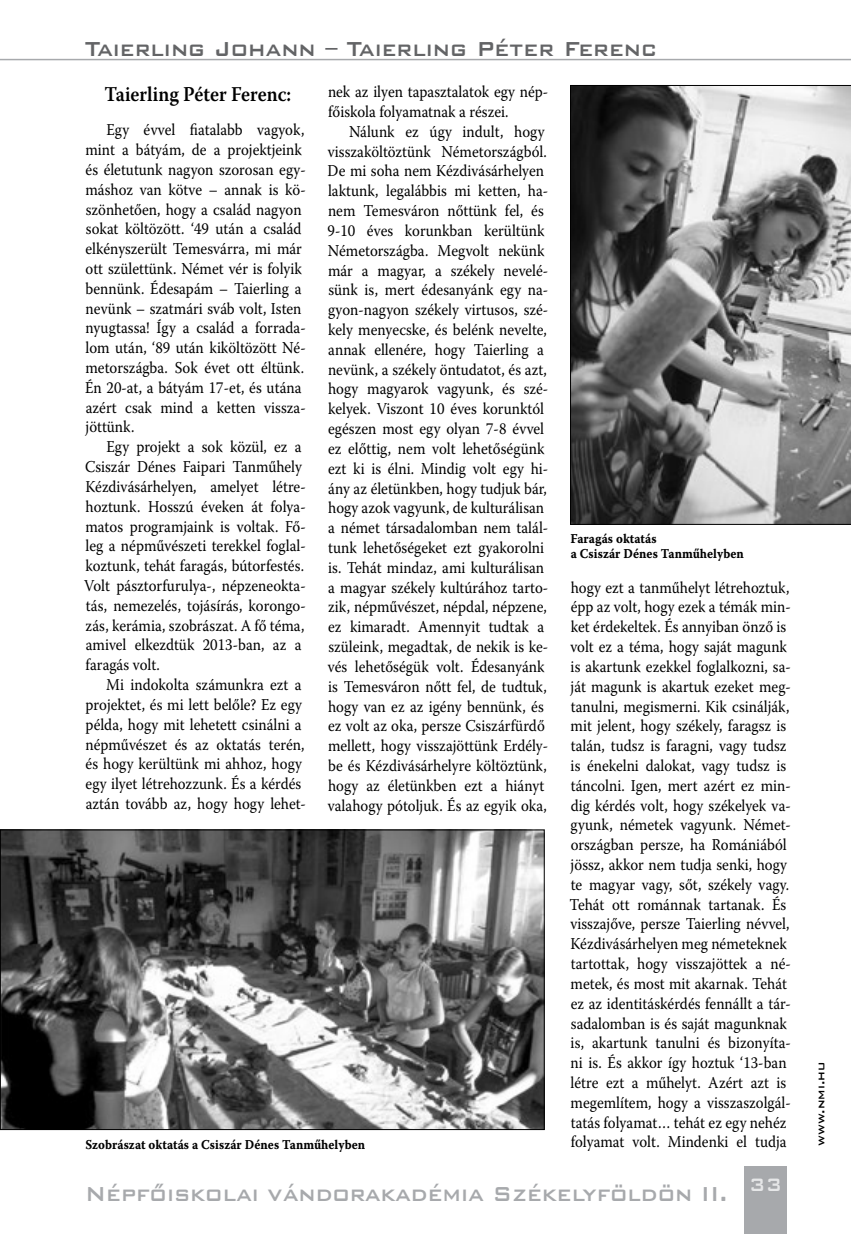
<style>
.page{position:relative;width:851px;height:1234px;background:#fff}
.page>*{position:absolute;margin:0;border:0;box-sizing:border-box;transform-origin:0 0}
.t1{font:27px "Bank Gothic Md PFL Normal";color:#a7a9ac;scale:.9 1}
.t2{font:27px "Bank Gothic Md PFL Normal";color:#636466;scale:.9 1}
.t3{font:24px "Bank Gothic Md PFL Normal";color:#e6e7e8;scale:.9 1}
.t4{font:600 21px "Warnock Pro";color:#000;scale:.9 1}
.t5{font:16.5px/19.8px "Warnock Pro";color:#000;scale:.9 1}
.t6{font:13.5px/15px "Warnock Pro Bold Capt";color:#000;scale:.9 1}
.t7{font:13.5px "Bank Gothic Md PFL Normal";color:#000}
</style>
<div class="page">
<div style="left:744px;top:1165px;width:43px;height:68px;background:#a7a9ac"></div>
<hr style="left:0;top:59px;width:850px;height:1px;background:#a7a9ac">
<svg style="left:570px;top:85px;width:280px;height:439px;background:#7d7d7d"></svg>
<img style="left:2px;top:831px;width:540px;height:296px">
<div style="left:0;top:829px;width:544px;height:300px;border:1px solid #000"></div>
<h1 class="t2" style="left:85px;top:34px;width:636px">Taierling Johann – Taierling Péter Ferenc</h1>
<p class="t4" style="left:105px;top:81px;width:209px">Taierling Péter Ferenc:</p>
<p class="t5" style="left:85px;top:120px;width:246px;text-indent:21px">Egy évvel fiatalabb vagyok, mint a bátyám, de a projektjeink és életutunk nagyon szorosan egy&shy;máshoz van kötve – annak is kö&shy;szönhetően, hogy a család nagyon sokat költözött. ‘49 után a család elkényszerült Temesvárra, mi már ott születtünk. Német vér is folyik bennünk. Édesapám – Taierling a nevünk – szatmári sváb volt, Isten nyugtassa! Így a család a forrada&shy;lom után, ‘89 után kiköltözött Né&shy;metországba. Sok évet ott éltünk.<br>Én 20-at, a bátyám 17-et, és utána azért csak mind a ketten vissza&shy;jöttünk.</p>
<p class="t5" style="left:84px;top:436px;width:248px;text-indent:22px">Egy projekt a sok közül, ez a Csiszár Dénes Faipari Tanműhely Kézdivásárhelyen, amelyet létre&shy;hoztunk. Hosszú éveken át folya&shy;matos programjaink is voltak. Fő&shy;leg a népművészeti terekkel foglal&shy;koztunk, tehát faragás, bútorfestés.<br>Volt pásztorfurulya-, népzeneokta&shy;tás, nemezelés, tojásírás, korongo&shy;zás, kerámia, szobrászat. A fő téma, amivel elkezdtük 2013-ban, az a faragás volt.</p>
<p class="t5" style="left:85px;top:674px;width:246px;text-indent:21px">Mi indokolta számunkra ezt a projektet, és mi lett belőle? Ez egy példa, hogy mit lehetett csinálni a népművészet és az oktatás terén, és hogy kerültünk mi ahhoz, hogy egy ilyet létrehozzunk. És a kérdés aztán tovább az, hogy hogy lehet-</p>
<p class="t5" style="left:328px;top:82px;width:246px">nek az ilyen tapasztalatok egy nép&shy;főiskola folyamatnak a részei.</p>
<p class="t5" style="left:327px;top:121px;width:247px;text-indent:21px">Nálunk ez úgy indult, hogy visszaköltöztünk Németországból.<br>De mi soha nem Kézdivásárhelyen laktunk, legalábbis mi ketten, ha&shy;nem Temesváron nőttünk fel, és 9-10 éves korunkban kerültünk Németországba. Megvolt nekünk már a magyar, a székely nevelé&shy;sünk is, mert édesanyánk egy na&shy;gyon-nagyon székely virtusos, szé&shy;kely menyecske, és belénk nevelte, annak ellenére, hogy Taierling a nevünk, a székely öntudatot, és azt, hogy magyarok vagyunk, és szé&shy;kelyek. Viszont 10 éves korunktól egészen most egy olyan 7-8 évvel ez előttig, nem volt lehetőségünk ezt ki is élni. Mindig volt egy hi&shy;ány az életünkben, hogy tudjuk bár, hogy azok vagyunk, de kulturálisan a német társadalomban nem talál&shy;tunk lehetőségeket ezt gyakorolni is. Tehát mindaz, ami kulturálisan a magyar székely kultúrához tarto&shy;zik, népművészet, népdal, népzene, ez kimaradt. Amennyit tudtak a szüleink, megadtak, de nekik is ke&shy;vés lehetőségük volt. Édesanyánk is Temesváron nőtt fel, de tudtuk, hogy van ez az igény bennünk, és ez volt az oka, persze Csiszárfürdő mellett, hogy visszajöttünk Erdély&shy;be és Kézdivásárhelyre költöztünk, hogy az életünkben ezt a hiányt valahogy pótoljuk. És az egyik oka,</p>
<p class="t6" style="left:570px;top:531px;width:194px">Faragás oktatás<br>a Csiszár Dénes Tanműhelyben</p>
<p class="t5" style="left:569px;top:577px;width:247px">hogy ezt a tanműhelyt létrehoztuk, épp az volt, hogy ezek a témák min&shy;ket érdekeltek. És annyiban önző is volt ez a téma, hogy saját magunk is akartunk ezekkel foglalkozni, sa&shy;ját magunk is akartuk ezeket meg&shy;tanulni, megismerni. Kik csinálják, mit jelent, hogy székely, faragsz is talán, tudsz is faragni, vagy tudsz is énekelni dalokat, vagy tudsz is táncolni. Igen, mert azért ez min&shy;dig kérdés volt, hogy székelyek va&shy;gyunk, németek vagyunk. Német&shy;országban persze, ha Romániából jössz, akkor nem tudja senki, hogy te magyar vagy, sőt, székely vagy.<br>Tehát ott románnak tartanak. És visszajőve, persze Taierling névvel, Kézdivásárhelyen meg németeknek tartottak, hogy visszajöttek a né&shy;metek, és most mit akarnak. Tehát ez az identitáskérdés fennállt a tár&shy;sadalomban is és saját magunknak is, akartunk tanulni és bizonyíta&shy;ni is. És akkor így hoztuk ‘13-ban létre ezt a műhelyt. Azért azt is megemlítem, hogy a visszaszolgál&shy;tatás folyamat… tehát ez egy nehéz folyamat volt. Mindenki el tudja</p>
<p class="t6" style="left:85px;top:1136px;width:312px">Szobrászat oktatás a Csiszár Dénes Tanműhelyben</p>
<h1 class="t1" style="left:85px;top:1178px;width:715px">Népfőiskolai vándorakadémia Székelyföldön II.</h1>
<h2 class="t3" style="left:749px;top:1171px;width:39px">33</h2>
<p class="t7" style="left:813px;top:1145px;width:85px;rotate:-90deg">www.nmi.hu</p>
</div>
